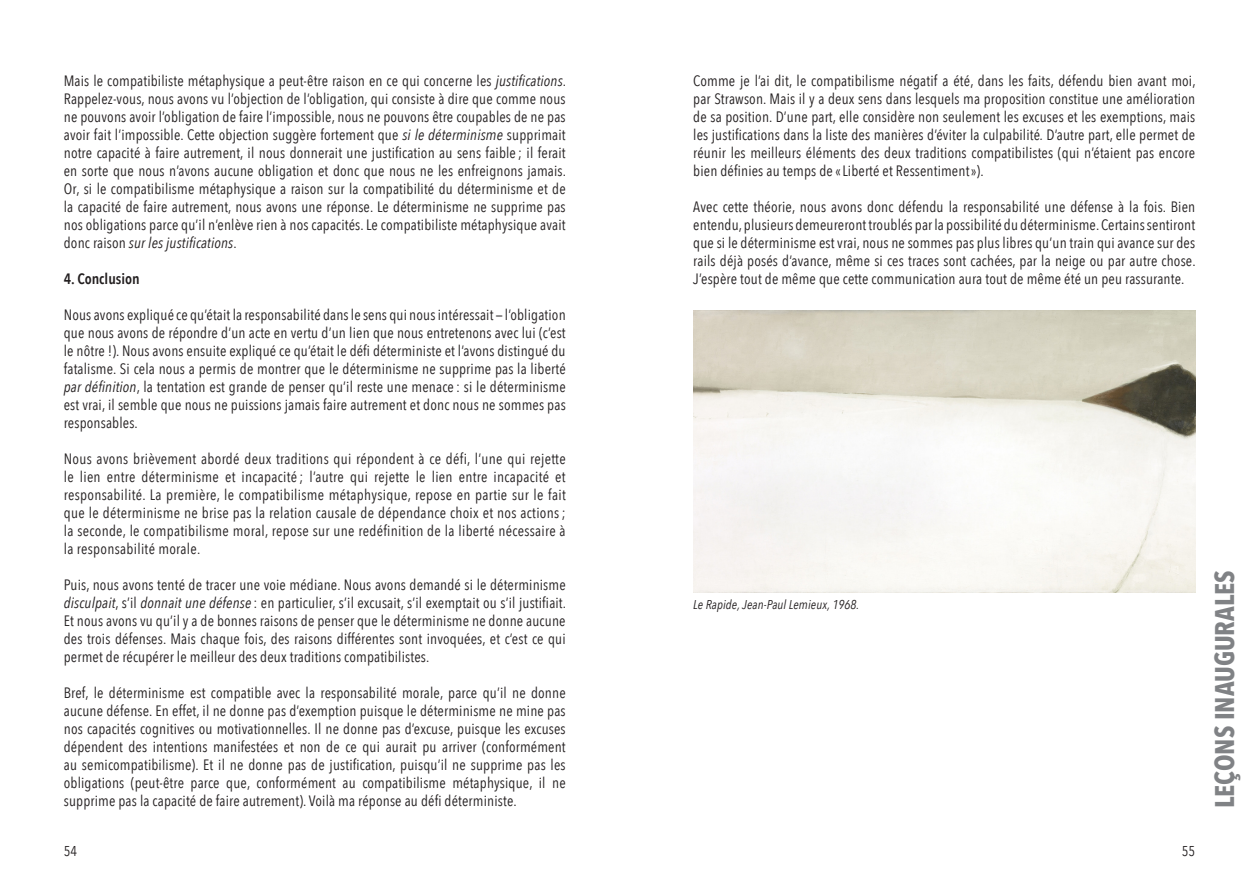
<style>
.page{position:relative;width:1259px;height:893px;background:#fff}
.page>*{position:absolute;margin:0;border:0;box-sizing:border-box;transform-origin:0 0}
.t1{font:700 27px "Avenir Next Condensed";color:#808285}
.t2{font:15px/18px "Avenir Next Condensed";letter-spacing:.01em;color:#231f20;text-align:justify}
.t3{font:600 15px "Avenir Next Condensed";color:#231f20}
.t4{font:14.25px "Avenir Next Condensed";color:#231f20}
.t5{font:italic 12.75px "Avenir Next Condensed";letter-spacing:.01em;color:#231f20}
.s1{font-style:italic}
</style>
<div class="page">
<img style="left:693px;top:310px;width:502px;height:282px">
<p class="t2" style="left:64px;top:71px;width:504px">Mais le compatibiliste métaphysique a peut-être raison en ce qui concerne les <span class="s1">justifications</span>.<br>Rappelez-vous, nous avons vu l’objection de l’obligation, qui consiste à dire que comme nous ne pouvons avoir l’obligation de faire l’impossible, nous ne pouvons être coupables de ne pas avoir fait l’impossible. Cette objection suggère fortement que <span class="s1">si le déterminisme</span> supprimait notre capacité à faire autrement, il nous donnerait une justification au sens faible ; il ferait en sorte que nous n’avons aucune obligation et donc que nous ne les enfreignons jamais.<br>Or, si le compatibilisme métaphysique a raison sur la compatibilité du déterminisme et de la capacité de faire autrement, nous avons une réponse. Le déterminisme ne supprime pas nos obligations parce qu’il n’enlève rien à nos capacités. Le compatibiliste métaphysique avait donc raison <span class="s1">sur les justifications</span>.</p>
<p class="t3" style="left:64px;top:266px;width:77px">4. Conclusion</p>
<p class="t2" style="left:64px;top:305px;width:503px">Nous avons expliqué ce qu’était la responsabilité dans le sens qui nous intéressait — l’obligation que nous avons de répondre d’un acte en vertu d’un lien que nous entretenons avec lui (c’est le nôtre !). Nous avons ensuite expliqué ce qu’était le défi déterministe et l’avons distingué du fatalisme. Si cela nous a permis de montrer que le déterminisme ne supprime pas la liberté <span class="s1">par définition</span>, la tentation est grande de penser qu’il reste une menace : si le déterminisme est vrai, il semble que nous ne puissions jamais faire autrement et donc nous ne sommes pas responsables.</p>
<p class="t2" style="left:64px;top:449px;width:503px">Nous avons brièvement abordé deux traditions qui répondent à ce défi, l’une qui rejette le lien entre déterminisme et incapacité ; l’autre qui rejette le lien entre incapacité et responsabilité. La première, le compatibilisme métaphysique, repose en partie sur le fait que le déterminisme ne brise pas la relation causale de dépendance choix et nos actions; la seconde, le compatibilisme moral, repose sur une redéfinition de la liberté nécessaire à la responsabilité morale.</p>
<p class="t2" style="left:64px;top:575px;width:504px">Puis, nous avons tenté de tracer une voie médiane. Nous avons demandé si le déterminisme <span class="s1">disculpait</span>, s’il <span class="s1">donnait une défense</span> : en particulier, s’il excusait, s’il exemptait ou s’il justifiait.<br>Et nous avons vu qu’il y a de bonnes raisons de penser que le déterminisme ne donne aucune des trois défenses. Mais chaque fois, des raisons différentes sont invoquées, et c’est ce qui permet de récupérer le meilleur des deux traditions compatibilistes.</p>
<p class="t2" style="left:64px;top:683px;width:503px">Bref, le déterminisme est compatible avec la responsabilité morale, parce qu’il ne donne aucune défense. En effet, il ne donne pas d’exemption puisque le déterminisme ne mine pas nos capacités cognitives ou motivationnelles. Il ne donne pas d’excuse, puisque les excuses dépendent des intentions manifestées et non de ce qui aurait pu arriver (conformément au semicompatibilisme). Et il ne donne pas de justification, puisqu’il ne supprime pas les obligations (peut-être parce que, conformément au compatibilisme métaphysique, il ne supprime pas la capacité de faire autrement). Voilà ma réponse au défi déterministe.</p>
<p class="t2" style="left:693px;top:71px;width:504px">Comme je l’ai dit, le compatibilisme négatif a été, dans les faits, défendu bien avant moi, par Strawson. Mais il y a deux sens dans lesquels ma proposition constitue une amélioration de sa position. D’une part, elle considère non seulement les excuses et les exemptions, mais les justifications dans la liste des manières d’éviter la culpabilité<span class="s1">.</span> D’autre part, elle permet de réunir les meilleurs éléments des deux traditions compatibilistes (qui n’étaient pas encore bien définies au temps de «Liberté et Ressentiment»).</p>
<p class="t2" style="left:693px;top:197px;width:504px">Avec cette théorie, nous avons donc défendu la responsabilité une défense à la fois. Bien entendu, plusieurs demeureront troublés par la possibilité du déterminisme. Certains sentiront que si le déterminisme est vrai, nous ne sommes pas plus libres qu’un train qui avance sur des rails déjà posés d’avance, même si ces traces sont cachées, par la neige ou par autre chose.<br>J’espère tout de même que cette communication aura tout de même été un peu rassurante.</p>
<p class="t5" style="left:693px;top:597px;width:167px">Le Rapide, Jean-Paul Lemieux, 1968.</p>
<p class="t4" style="left:64px;top:839px;width:15px">54</p>
<p class="t4" style="left:1181px;top:839px;width:15px">55</p>
<h1 class="t1" style="left:1208px;top:808px;width:239px;rotate:-90deg">LEÇONS INAUGURALES</h1>
</div>
